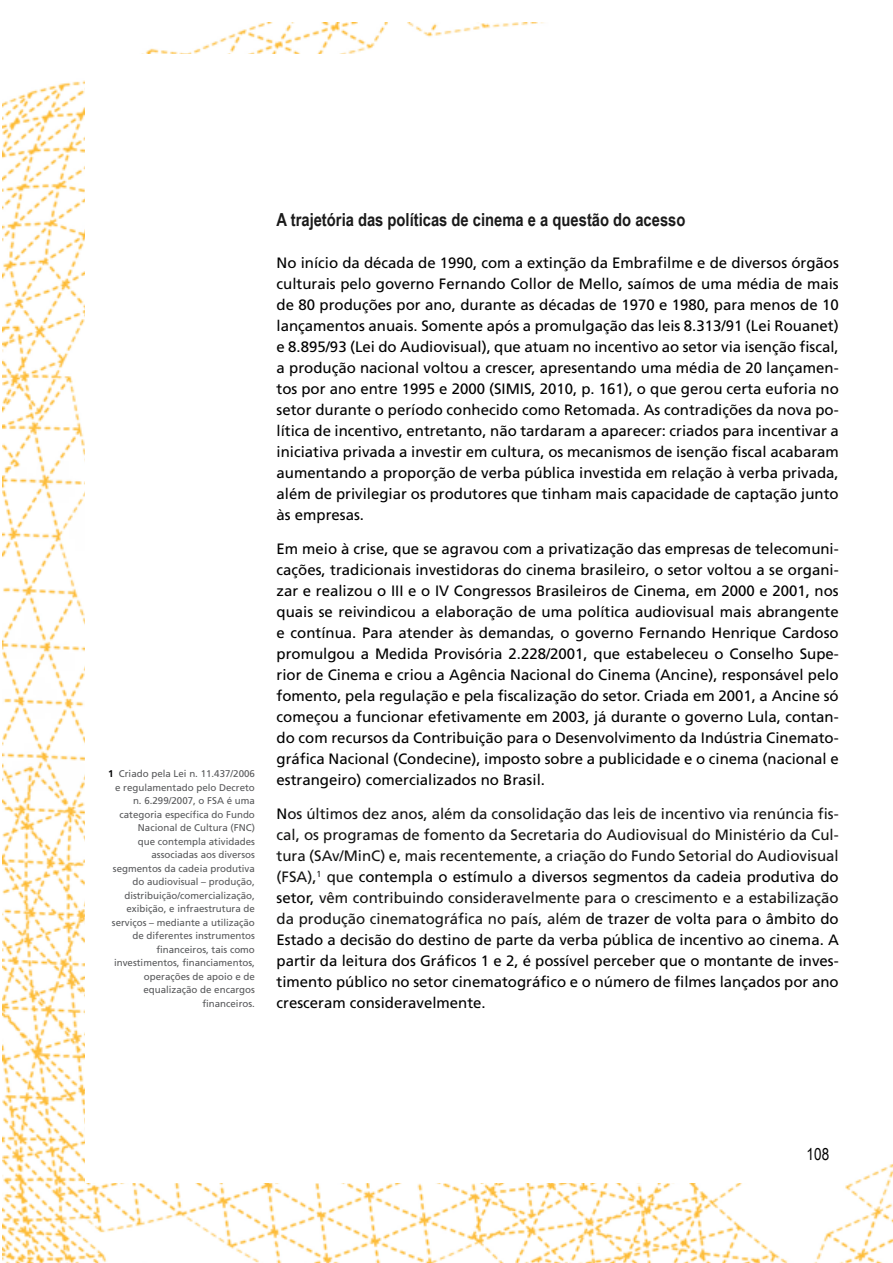
<style>
.page{position:relative;width:893px;height:1263px;background:#fff}
.page>*{position:absolute;margin:0;border:0;box-sizing:border-box;transform-origin:0 0}
.t1{font:700 18px "Arial Narrow";color:#1a1a1a}
.t2{font:16.5px "Arial Narrow";color:#000}
.t3{font:15px/21px "Frutiger LT Std";color:#000;text-align:justify}
.t4{font:9.75px/13.5px "Frutiger LT Std";color:#58595b;text-align:right}
.s1{font-weight:700;color:#000}
.s2{color:#141413}
</style>
<div class="page">
<img style="left:3px;top:23px;width:890px;height:1240px">
<div style="left:85px;top:54px;width:754px;height:1128px;background:#fff"></div>
<p class="t4" style="left:108px;top:767px;width:148px"><span class="s1">1</span> Criado pela Lei n. 11.437/2006 e regulamentado pelo Decreto n. 6.299/2007, o FSA é uma categoria específica do Fundo<br>Nacional de Cultura (FNC)<br>que contempla atividades associadas aos diversos segmentos da cadeia produtiva do audiovisual – produção, distribuição/comercialização, exibição, e infraestrutura de serviços – mediante a utilização de diferentes instrumentos financeiros, tais como investimentos, financiamentos, operações de apoio e de equalização de encargos financeiros.</p>
<p class="t1" style="left:277px;top:206px;width:410px">A trajetória das políticas de cinema e a questão do acesso</p>
<p class="t3" style="left:277px;top:253px;width:564px">No início da década de 1990, com a extinção da Embrafilme e de diversos órgãos culturais pelo governo Fernando Collor de Mello, saímos de uma média de mais de 80 produções por ano, durante as décadas de 1970 e 1980, para menos de 10 lançamentos anuais. Somente após a promulgação das leis 8.313/91 (Lei Rouanet) e 8.895/93 (Lei do Audiovisual), que atuam no incentivo ao setor via isenção fiscal, a produção nacional voltou a crescer, apresentando uma média de 20 lançamen&shy;tos por ano entre 1995 e 2000 (SIMIS, 2010, p. 161), o que gerou certa euforia no setor durante o período conhecido como Retomada. As contradições da nova po&shy;lítica de incentivo, entretanto, não tardaram a aparecer: criados para incentivar a iniciativa privada a investir em cultura, os mecanismos de isenção fiscal acabaram aumentando a proporção de verba pública investida em relação à verba privada, além de privilegiar os produtores que tinham mais capacidade de captação junto às empresas.</p>
<p class="t3" style="left:277px;top:538px;width:564px">Em meio à crise, que se agravou com a privatização das empresas de telecomuni&shy;cações, tradicionais investidoras do cinema brasileiro, o setor voltou a se organi&shy;zar e realizou o III e o IV Congressos Brasileiros de Cinema, em 2000 e 2001, nos quais se reivindicou a elaboração de uma política audiovisual mais abrangente e contínua. Para atender às demandas, o governo Fernando Henrique Cardoso promulgou a Medida Provisória 2.228/2001, que estabeleceu o Conselho Supe&shy;rior de Cinema e criou a Agência Nacional do Cinema (Ancine), responsável pelo fomento, pela regulação e pela fiscalização do setor. Criada em 2001, a Ancine só começou a funcionar efetivamente em 2003, já durante o governo Lula, contan&shy;do com recursos da Contribuição para o Desenvolvimento da Indústria Cinemato&shy;gráfica Nacional (Condecine), imposto sobre a publicidade e o cinema (nacional e estrangeiro) comercializados no Brasil.</p>
<p class="t3" style="left:277px;top:803px;width:564px">N<span class="s2">os últimos dez anos, além da consolidação das leis de incentivo via renúncia fis&shy;cal, os programas de fomento da Secretaria do Audiovisual do Ministério da Cul&shy;tura (SAv/MinC) e, mais recentemente, a criação do Fundo Setorial do Audiovisual (FSA),</span><sup>1</sup> <span class="s2">que</span> contempla o estímulo a diversos segmentos da cadeia produtiva do setor, <span class="s2">vêm contribuindo consideravelmente para o crescimento e a estabilização da produção cinematográfica no país, além</span> de trazer de volta para o âmbito do Estado a decisão do destino de parte da verba pública de incentivo ao cinema. A partir da leitura dos Gráficos 1 e 2, é possível perceber que o montante de inves&shy;timento público no setor cinematográfico e o número de filmes lançados por ano cresceram consideravelmente.</p>
<p class="t2" style="left:807px;top:1136px;width:24px">108</p>
<p class="t2" style="left:807px;top:1142px;width:24px">108</p>
</div>
